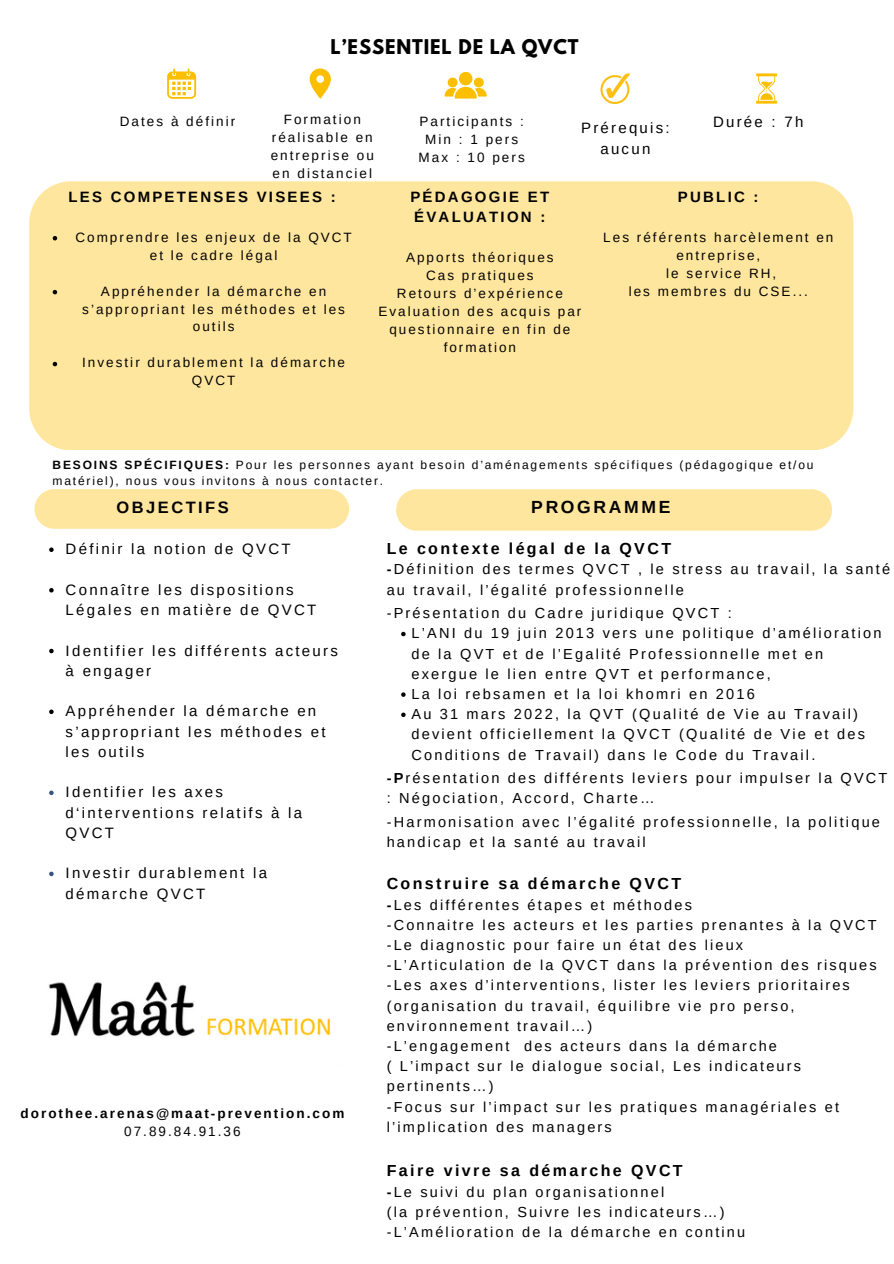
<style>
.page{position:relative;width:894px;height:1264px;background:#fff}
.page>*{position:absolute;margin:0;border:0;box-sizing:border-box;transform-origin:0 0}
.t1{font:700 18px "League Spartan";letter-spacing:.05em;color:#020202}
.t2{font:700 17.55px "Arimo";letter-spacing:.15em;color:#020202}
.t3{font:700 16.5px "Arimo";letter-spacing:.15em;color:#020202}
.t4{font:700 16.05px "Arimo";letter-spacing:.15em;color:#020202}
.t5{font:15px/20.2px "Arimo";letter-spacing:.15em;color:#020202}
.t6{font:700 15px/20.2px "Arimo";letter-spacing:.15em;color:#020202}
.t7{font:14.55px/20.2px "Arimo";letter-spacing:.15em;color:#020202}
.t8{font:13.5px/18px "Arimo";letter-spacing:.15em;color:#020202;text-align:center}
.t9{font:700 13.5px/18px "Arimo";letter-spacing:.15em;color:#020202;text-align:center}
.t10{font:12px/16px "Arimo";letter-spacing:.15em;color:#020202}
.s1{font-weight:700}
.s2{font-weight:400}
</style>
<div class="page">
<div style="left:34px;top:489px;width:315px;height:40px;background:#ffe69e;border-radius:20px"></div>
<svg style="left:49px;top:547px;width:5px;height:5px"></svg>
<svg style="left:49px;top:588px;width:5px;height:4px"></svg>
<svg style="left:49px;top:648px;width:5px;height:5px"></svg>
<svg style="left:49px;top:709px;width:5px;height:5px"></svg>
<svg style="left:49px;top:790px;width:5px;height:5px"></svg>
<svg style="left:49px;top:871px;width:5px;height:5px"></svg>
<div style="left:29px;top:181px;width:824px;height:269px;background:#ffe69e"></div>
<div style="left:396px;top:489px;width:435px;height:41px;background:#ffe69e;border-radius:21px"></div>
<svg style="left:401px;top:631px;width:4px;height:5px"></svg>
<svg style="left:401px;top:692px;width:4px;height:5px"></svg>
<svg style="left:401px;top:712px;width:4px;height:5px"></svg>
<svg style="left:167px;top:68px;width:29px;height:31px"></svg>
<svg style="left:309px;top:68px;width:22px;height:31px"></svg>
<svg style="left:600px;top:73px;width:29px;height:31px"></svg>
<svg style="left:756px;top:73px;width:20px;height:31px"></svg>
<svg style="left:444px;top:72px;width:42px;height:27px"></svg>
<img style="left:48px;top:981px;width:283px;height:56px">
<svg style="left:53px;top:236px;width:4px;height:4px"></svg>
<svg style="left:53px;top:290px;width:4px;height:4px"></svg>
<svg style="left:53px;top:362px;width:4px;height:4px"></svg>
<h4 class="t1" style="left:330px;top:37px;width:249px">L’ESSENTIEL DE LA QVCT</h4>
<p class="t8" style="left:120px;top:112px;width:117px">Dates à définir</p>
<p class="t8" style="left:284px;top:110px;width:78px">Formation</p>
<p class="t5" style="left:712px;top:111px;width:92px">Durée : 7h</p>
<p class="t8" style="left:271px;top:128px;width:105px;text-align:justify">réalisable en entreprise ou en distanciel</p>
<p class="t8" style="left:418px;top:112px;width:108px">Participants :<br>Min : 1 pers<br>Max : 10 pers</p>
<p class="t5" style="left:581px;top:118px;width:90px;text-align:center">Prérequis: aucun</p>
<p class="t6" style="left:68px;top:187px;width:269px">LES COMPETENSES VISEES :</p>
<p class="t8" style="left:75px;top:228px;width:278px">Comprendre les enjeux de la QVCT et le cadre légal</p>
<p class="t8" style="left:82px;top:282px;width:264px">Appréhender la démarche en s’appropriant les méthodes et les outils</p>
<p class="t8" style="left:82px;top:354px;width:264px">Investir durablement la démarche<br>QVCT</p>
<p class="t6" style="left:410px;top:187px;width:140px">PÉDAGOGIE ET<br>ÉVALUATION :</p>
<p class="t8" style="left:378px;top:248px;width:204px">Apports théoriques<br>Cas pratiques<br>Retours d’expérience<br>Evaluation des acquis par questionnaire en fin de formation</p>
<p class="t6" style="left:677px;top:187px;width:82px">PUBLIC :</p>
<p class="t8" style="left:603px;top:228px;width:231px">Les référents harcèlement en entreprise,<br>le service RH,<br>les membres du CSE...</p>
<p class="t10" style="left:53px;top:457px;width:762px"><span class="s1">BESOINS SPÉCIFIQUES:</span> Pour les personnes ayant besoin d’aménagements spécifiques (pédagogique et/ou matériel), nous vous invitons à nous contacter.</p>
<h2 class="t3" style="left:117px;top:498px;width:114px">OBJECTIFS</h2>
<h1 class="t5" style="left:66px;top:539px;width:226px">Définir la notion de QVCT</h1>
<p class="t5" style="left:66px;top:579px;width:252px">Connaître les dispositions<br>Légales en matière de QVCT</p>
<h4 class="t5" style="left:66px;top:640px;width:274px">Identifier les différents acteurs à engager</h4>
<p class="t5" style="left:66px;top:701px;width:261px">Appréhender la démarche en s’appropriant les méthodes et les outils</p>
<h4 class="t5" style="left:66px;top:782px;width:238px">Identifier les axes d‘interventions relatifs à la<br>QVCT</h4>
<p class="t5" style="left:66px;top:863px;width:203px">Investir durablement la démarche QVCT</p>
<p class="t9" style="left:21px;top:1104px;width:325px">dorothee.arenas@maat-prevention.com<br><span class="s2">07.89.84.91.36</span></p>
<h4 class="t2" style="left:531px;top:497px;width:140px">PROGRAMME</h4>
<p class="t4" style="left:386px;top:539px;width:286px">Le contexte légal de la QVCT</p>
<p class="t7" style="left:386px;top:559px;width:505px"><span class="s1">-</span>Définition des termes QVCT , le stress au travail, la santé au travail, l’égalité professionnelle</p>
<h4 class="t7" style="left:386px;top:603px;width:346px">-Présentation du Cadre juridique QVCT :</h4>
<p class="t7" style="left:411px;top:623px;width:471px">L’ANI du 19 juin 2013 vers une politique d’amélioration de la QVT et de l’Egalité Professionnelle met en exergue le lien entre QVT et performance,</p>
<h4 class="t7" style="left:411px;top:683px;width:345px">La loi rebsamen et la loi khomri en 2016</h4>
<p class="t7" style="left:411px;top:704px;width:455px">Au 31 mars 2022, la QVT (Qualité de Vie au Travail) devient officiellement la QVCT (Qualité de Vie et des<br>Conditions de Travail) dans le Code du Travail.</p>
<h2 class="t7" style="left:386px;top:768px;width:502px"><span class="s1">-P</span>résentation des différents leviers pour impulser la QVCT : Négociation, Accord, Charte…</h2>
<h2 class="t7" style="left:386px;top:811px;width:494px">-Harmonisation avec l’égalité professionnelle, la politique handicap et la santé au travail</h2>
<p class="t4" style="left:386px;top:874px;width:296px">Construire sa démarche QVCT</p>
<p class="t7" style="left:386px;top:894px;width:491px"><span class="s1">-</span>Les différentes étapes et méthodes<br>-Connaitre les acteurs et les parties prenantes à la QVCT -Le diagnostic pour faire un état des lieux<br>-L’Articulation de la QVCT dans la prévention des risques -Les axes d’interventions, lister les leviers prioritaires (organisation du travail, équilibre vie pro perso, environnement travail…)<br>-L’engagement des acteurs dans la démarche<br>( L’impact sur le dialogue social, Les indicateurs pertinents…)<br>-Focus sur l’impact sur les pratiques managériales et l’implication des managers</p>
<p class="t4" style="left:386px;top:1161px;width:297px">Faire vivre sa démarche QVCT</p>
<p class="t7" style="left:386px;top:1181px;width:360px"><span class="s1">-</span>Le suivi du plan organisationnel<br>(la prévention, Suivre les indicateurs…) -L’Amélioration de la démarche en continu</p>
</div>
